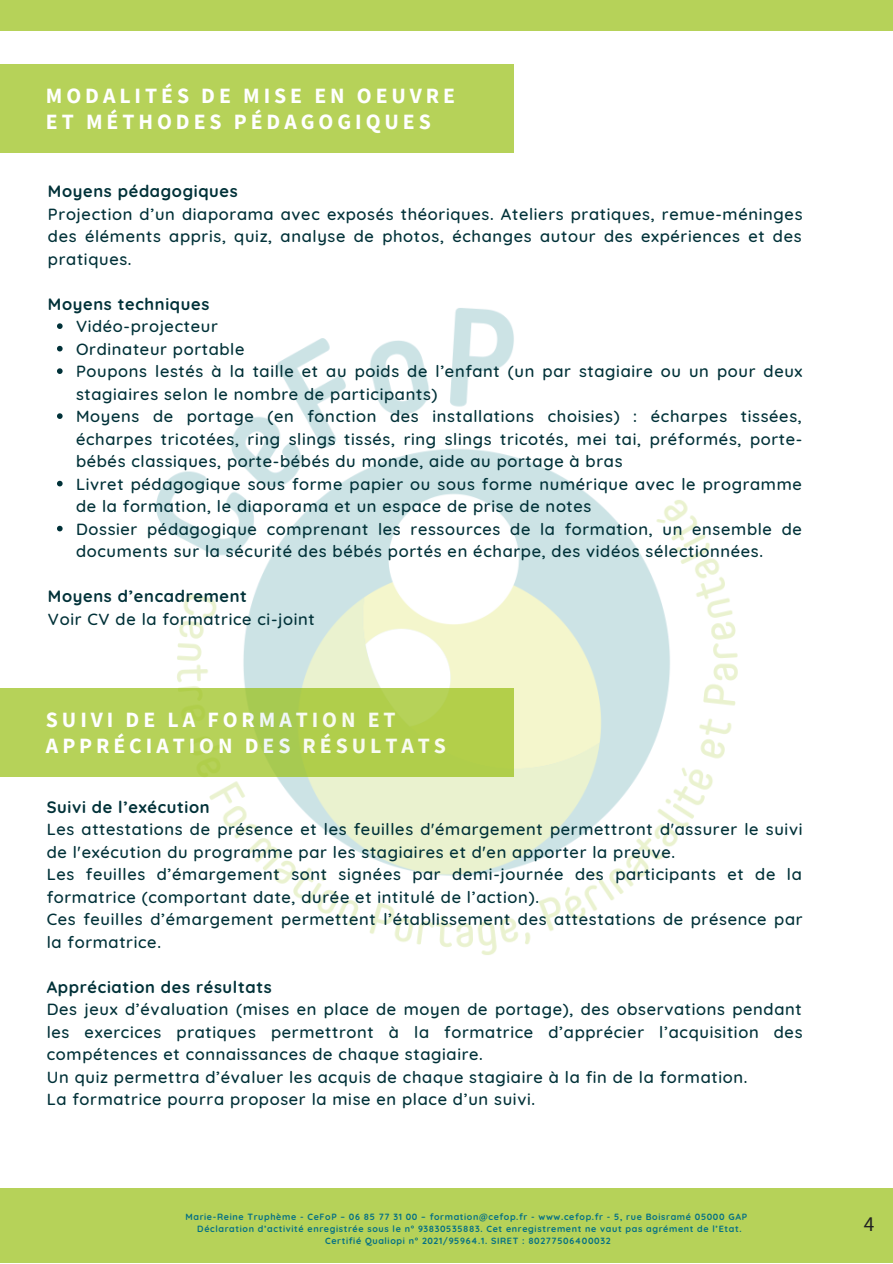
<style>
.page{position:relative;width:893px;height:1264px;background:#fff}
.page>*{position:absolute;margin:0;border:0;box-sizing:border-box;transform-origin:0 0}
.t1{font:700 21.75px/25.8px "Source Sans Pro";letter-spacing:.18em;color:#fff}
.t2{font:21.3px "Source Sans Pro";color:#222}
.t3{font:500 16.5px/22.5px "Quicksand";letter-spacing:.04em;color:#003138}
.t4{font:700 16.5px "Quicksand";letter-spacing:.04em;color:#003138}
.t5{font:700 9px "Quicksand";letter-spacing:.07em;color:#047084}
</style>
<div class="page">
<img style="left:126px;top:308px;width:612px;height:647px">
<div style="left:0;top:1188px;width:892px;height:74px;background:#b6d259"></div>
<svg style="left:57px;top:323px;width:6px;height:6px"></svg>
<svg style="left:57px;top:346px;width:6px;height:5px"></svg>
<svg style="left:57px;top:368px;width:6px;height:6px"></svg>
<svg style="left:57px;top:413px;width:6px;height:6px"></svg>
<svg style="left:57px;top:481px;width:6px;height:5px"></svg>
<svg style="left:57px;top:526px;width:6px;height:5px"></svg>
<div style="left:0;top:688px;width:513px;height:88px;background:linear-gradient(to right,#b6d25c,#afcd49)"></div>
<div style="left:0;top:0;width:892px;height:30px;background:#b6d259"></div>
<div style="left:0;top:64px;width:513px;height:88px;background:#b6d259"></div>
<h1 class="t1" style="left:46px;top:82px;width:410px">MODALITÉS DE MISE EN OEUVRE<br>ET MÉTHODES PÉDAGOGIQUES</h1>
<h1 class="t1" style="left:47px;top:107px;width:117px">PORTAGE</h1>
<p class="t4" style="left:48px;top:181px;width:191px">Moyens pédagogiques</p>
<p class="t3" style="left:48px;top:202px;width:756px;text-align:justify">Projection d’un diaporama avec exposés théoriques. Ateliers pratiques, remue-méninges des éléments appris, quiz, analyse de photos, échanges autour des expériences et des pratiques.</p>
<p class="t4" style="left:48px;top:293px;width:163px">Moyens techniques</p>
<p class="t3" style="left:76px;top:315px;width:728px">Vidéo-projecteur<br>Ordinateur portable<br>Poupons lestés à la taille et au poids de l’enfant (un par stagiaire ou un pour deux stagiaires selon le nombre de participants)<br>Moyens de portage (en fonction des installations choisies) : écharpes tissées, écharpes tricotées, ring slings tissés, ring slings tricotés, mei tai, préformés, porte&shy;bébés classiques, porte-bébés du monde, aide au portage à bras<br>Livret pédagogique sous forme papier ou sous forme numérique avec le programme de la formation, le diaporama et un espace de prise de notes<br>Dossier pédagogique comprenant les ressources de la formation, un ensemble de documents sur la sécurité des bébés portés en écharpe, des vidéos sélectionnées.</p>
<p class="t4" style="left:48px;top:585px;width:200px">Moyens d’encadrement</p>
<p class="t3" style="left:48px;top:607px;width:268px">Voir CV de la formatrice ci-joint</p>
<h1 class="t1" style="left:46px;top:706px;width:401px">SUIVI DE LA FORMATION ET<br>APPRÉCIATION DES RÉSULTATS</h1>
<p class="t4" style="left:47px;top:796px;width:164px">Suivi de l’exécution</p>
<p class="t3" style="left:47px;top:817px;width:757px">Les attestations de présence et les feuilles d'émargement permettront d'assurer le suivi de l'exécution du programme par les stagiaires et d'en apporter la preuve.<br>Les feuilles d’émargement sont signées par demi-journée des participants et de la formatrice (comportant date, durée et intitulé de l’action).<br>Ces feuilles d’émargement permettent l’établissement des attestations de présence par la formatrice.</p>
<p class="t4" style="left:47px;top:976px;width:226px">Appréciation des résultats</p>
<p class="t3" style="left:47px;top:997px;width:757px">Des jeux d’évaluation (mises en place de moyen de portage), des observations pendant les exercices pratiques permettront à la formatrice d’apprécier l’acquisition des compétences et connaissances de chaque stagiaire.<br>Un quiz permettra d’évaluer les acquis de chaque stagiaire à la fin de la formation.<br>La formatrice pourra proposer la mise en place d’un suivi.</p>
<p class="t5" style="left:185px;top:1210px;width:563px">Marie-Reine Truphème - CeFoP – 06 85 77 31 00 – formation@cefop.fr - www.cefop.fr - 5, rue Boisramé 05000 GAP</p>
<p class="t5" style="left:197px;top:1222px;width:545px">Déclaration d’activité enregistrée sous le n° 93830535883. Cet enregistrement ne vaut pas agrément de l’Etat.</p>
<p class="t5" style="left:325px;top:1234px;width:287px">Certifié Qualiopi n° 2021/95964.1. SIRET : 80277506400032</p>
<p class="t2" style="left:863px;top:1209px;width:12px">4</p>
</div>
